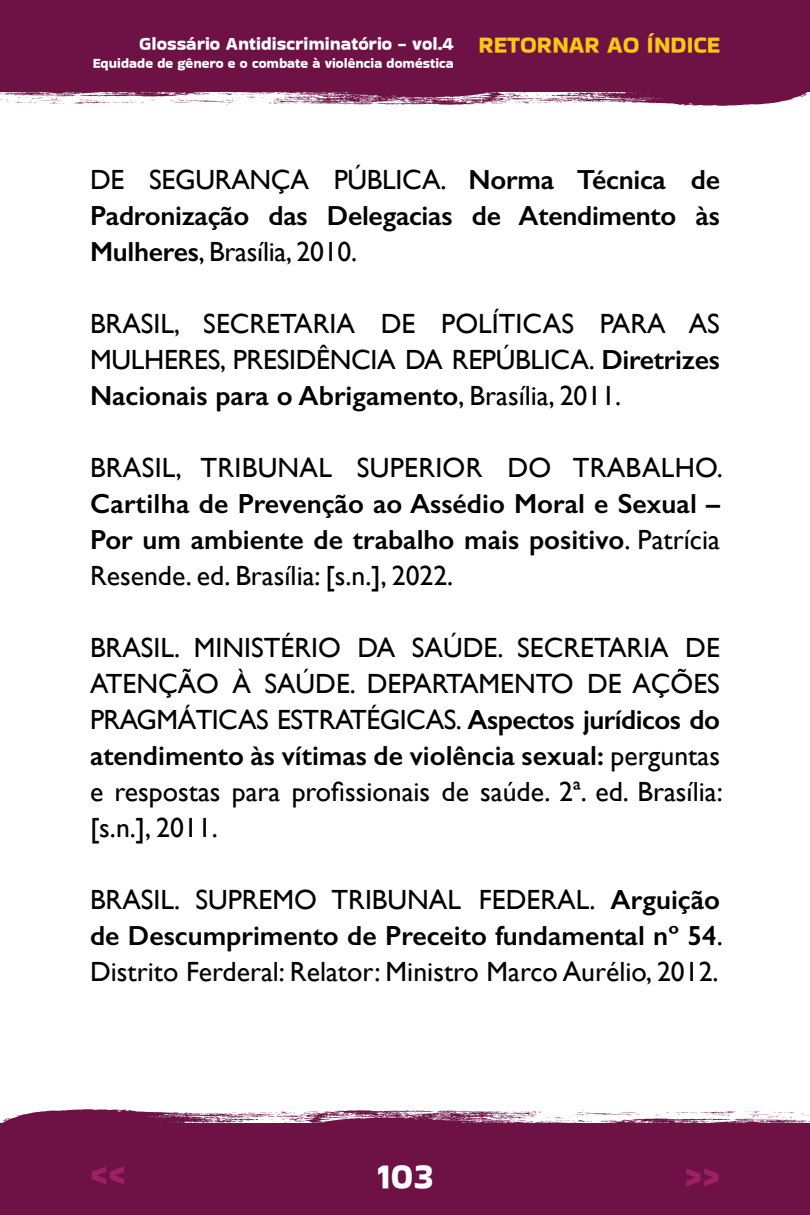
<style>
.page{position:relative;width:810px;height:1215px;background:#fff}
.page>*{position:absolute;margin:0;border:0;box-sizing:border-box;transform-origin:0 0}
.t1{font:37.5px "Bakbak One";color:#9e1f66}
.t2{font:37.5px "Bakbak One";color:#fff}
.t3{font:27.75px/36px "Gill Sans";color:#000;text-align:justify}
.t4{font:600 27.75px/36px "Gill Sans";color:#000;text-align:justify}
.t5{font:24px "Bakbak One";color:#fac712}
.t6{font:18.75px "Bakbak One";color:#fff}
.t7{font:14.25px "Bakbak One";color:#fff}
.s1{font-weight:400}
.s2{font-weight:600}
</style>
<div class="page">
<div style="left:0;top:1123px;width:810px;height:92px;background:#6e1245"></div>
<svg style="left:2px;top:1109px;width:807px;height:14px"></svg>
<div style="left:0;top:0;width:810px;height:92px;background:#6e1245"></div>
<svg style="left:1px;top:92px;width:807px;height:14px"></svg>
<p class="t6" style="left:139px;top:32px;width:316px">Glossário Antidiscriminatório - vol.4</p>
<p class="t7" style="left:93px;top:55px;width:362px">Equidade de gênero e o combate à violência doméstica</p>
<p class="t5" style="left:478px;top:30px;width:243px">RETORNAR AO ÍNDICE</p>
<p class="t4" style="left:90px;top:161px;width:632px"><span class="s1">DE SEGURANÇA PÚBLICA.</span> Norma Técnica de Padronização das Delegacias de Atendimento às Mulheres<span class="s1">, Brasília, 2010.</span></p>
<p class="t3" style="left:90px;top:305px;width:632px">BRASIL, SECRETARIA DE POLÍTICAS PARA AS MULHERES, PRESIDÊNCIA DA REPÚBLICA. <span class="s2">Diretrizes Nacionais para o Abrigamento</span>, Brasília, 2011.</p>
<p class="t3" style="left:90px;top:449px;width:634px">BRASIL, TRIBUNAL SUPERIOR DO TRABALHO.</p>
<p class="t4" style="left:90px;top:485px;width:632px">Cartilha de Prevenção ao Assédio Moral e Sexual – Por um ambiente de trabalho mais positivo<span class="s1">. Patrícia Resende. ed. Brasília: [s.n.], 2022.</span></p>
<p class="t3" style="left:90px;top:629px;width:634px">BRASIL. MINISTÉRIO DA SAÚDE. SECRETARIA DE ATENÇÃO À SAÚDE. DEPARTAMENTO DE AÇÕES PRAGMÁTICAS ESTRATÉGICAS. <span class="s2">Aspectos jurídicos do atendimento às vítimas de violência sexual:</span> perguntas e respostas para profissionais de saúde. 2ª. ed. Brasília: [s.n.], 2011.</p>
<p class="t3" style="left:90px;top:881px;width:634px">BRASIL. SUPREMO TRIBUNAL FEDERAL. <span class="s2">Arguição de Descumprimento de Preceito fundamental nº 54</span>.<br>Distrito Ferderal: Relator: Ministro Marco Aurélio, 2012.</p>
<h1 class="t2" style="left:377px;top:1154px;width:58px">103</h1>
<h1 class="t1" style="left:90px;top:1153px;width:38px">&lt;&lt;</h1>
<h1 class="t1" style="left:684px;top:1155px;width:38px">&gt;&gt;</h1>
</div>
